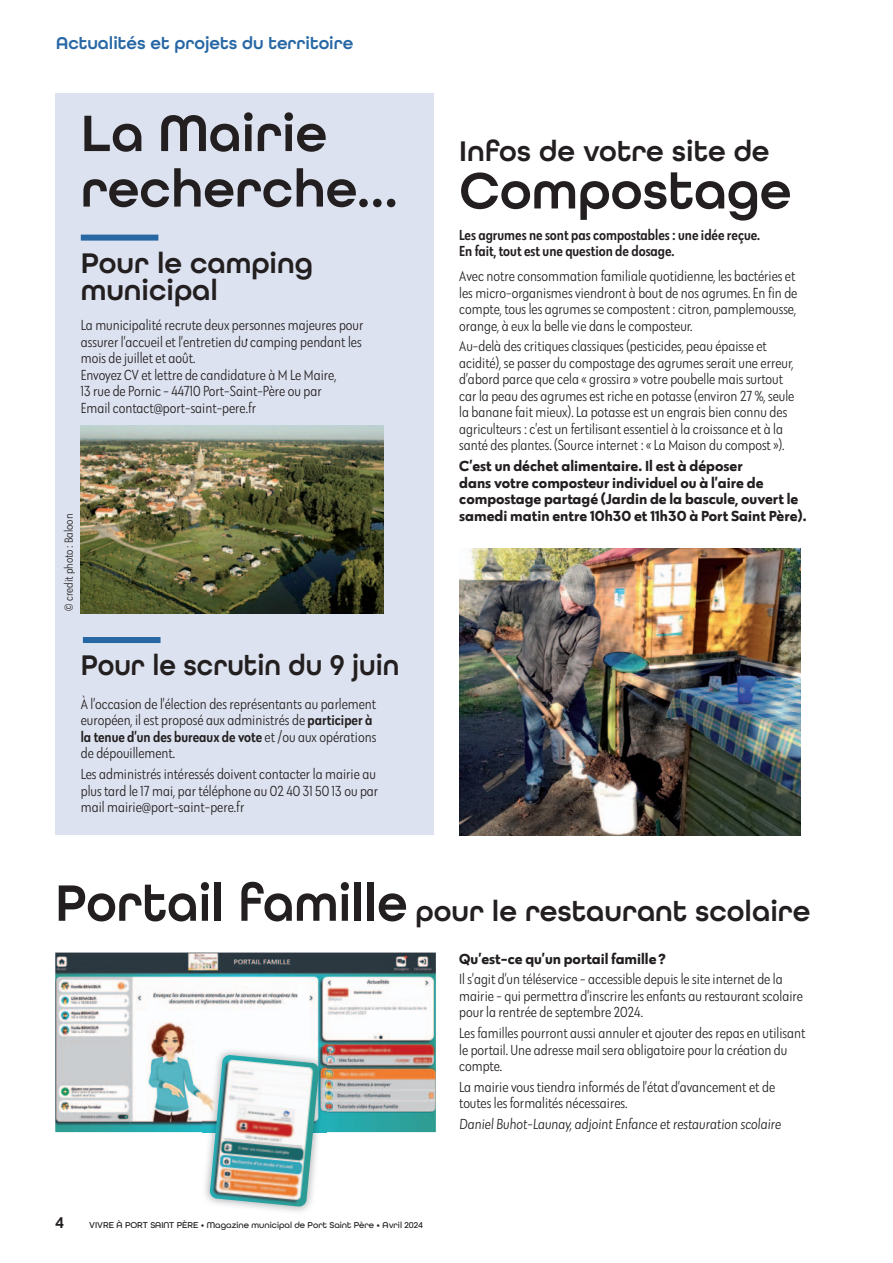
<style>
.page{position:relative;width:893px;height:1263px;background:#fff}
.page>*{position:absolute;margin:0;border:0;box-sizing:border-box;transform-origin:0 0}
.t1{font:600 54px/55.5px "All Round Gothic";color:#231f20}
.t2{font:600 30px/27px "All Round Gothic";color:#231f20}
.t3{font:600 30px "All Round Gothic";color:#231f20;scale:.94 1}
.t4{font:600 18px "All Round Gothic";color:#2767a4}
.t5{font:600 16.5px "All Round Gothic";color:#231f20}
.t6{font:300 condensed 15px/16.5px "Galatea";color:#231f20}
.t7{font:700 15px/16.5px "Galatea";color:#231f20}
.t8{font:500 condensed 15px/16.5px "Galatea";color:#231f20}
.t9{font:300 condensed 12px "Galatea";color:#231f20}
.t10{font:500 9px "All Round Gothic";color:#231f20}
.s1{font-weight:500}
.s2{font-size:54px}
</style>
<div class="page">
<div style="left:55px;top:94px;width:379px;height:740px;background:#dce2ef"></div>
<div style="left:81px;top:235px;width:77px;height:6px;background:#2767a4"></div>
<div style="left:83px;top:637px;width:78px;height:6px;background:#2767a4"></div>
<img style="left:81px;top:425px;width:303px;height:189px">
<img style="left:459px;top:549px;width:341px;height:287px">
<img style="left:55px;top:952px;width:381px;height:180px">
<img style="left:202px;top:1047px;width:125px;height:165px">
<img style="left:210px;top:1055px;width:109px;height:152px">
<p class="t4" style="left:56px;top:36px;width:299px">Actualités et projets du territoire</p>
<h1 class="t1" style="left:81px;top:110px;width:712px">La Mairie<br>recherche... Compostage</h1>
<h2 class="t2" style="left:459px;top:140px;width:312px">Infos de votre site de</h2>
<h2 class="t2" style="left:81px;top:251px;width:234px">Pour le camping municipal</h2>
<p class="t6" style="left:81px;top:318px;width:284px">La municipalité recrute deux personnes majeures pour assurer l’accueil et l’entretien du camping pendant les mois de juillet et août.<br>Envoyez CV et lettre de candidature à M Le Maire,<br>13 rue de Pornic - 44710 Port-Saint-Père ou par<br>Email contact@port-saint-pere.fr</p>
<p class="t9" style="left:64px;top:610px;width:98px;rotate:-90deg">© credit photo : Baloon</p>
<h2 class="t3" style="left:81px;top:653px;width:340px">Pour le scrutin du 9 juin</h2>
<p class="t6" style="left:81px;top:697px;width:297px">À l’occasion de l’élection des représentants au parlement européen, il est proposé aux administrés de <span class="s1">participer à la tenue d’un des bureaux de vote</span> et /ou aux opérations de dépouillement.</p>
<p class="t6" style="left:81px;top:767px;width:299px">Les administrés intéressés doivent contacter la mairie au plus tard le 17 mai, par téléphone au 02 40 31 50 13 ou par mail mairie@port-saint-pere.fr</p>
<p class="t8" style="left:459px;top:227px;width:302px">Les agrumes ne sont pas compostables : une idée reçue.<br>En fait, tout est une question de dosage.</p>
<p class="t6" style="left:459px;top:269px;width:340px">Avec notre consommation familiale quotidienne, les bactéries et les micro-organismes viendront à bout de nos agrumes. En fin de compte, tous les agrumes se compostent : citron, pamplemousse, orange, à eux la belle vie dans le composteur.</p>
<p class="t6" style="left:459px;top:339px;width:337px">Au-delà des critiques classiques (pesticides, peau épaisse et acidité), se passer du compostage des agrumes serait une erreur, d’abord parce que cela « grossira » votre poubelle mais surtout car la peau des agrumes est riche en potasse (environ 27 %, seule la banane fait mieux). La potasse est un engrais bien connu des agriculteurs : c’est un fertilisant essentiel à la croissance et à la santé des plantes. (Source internet : « La Maison du compost »).</p>
<p class="t7" style="left:459px;top:459px;width:349px">C’est un déchet alimentaire. Il est à déposer<br>dans votre composteur individuel ou à l’aire de compostage partagé (Jardin de la bascule, ouvert le samedi matin entre 10h30 et 11h30 à Port Saint Père).</p>
<h2 class="t2" style="left:55px;top:900px;width:757px"><span class="s2">Portail famille</span> pour le restaurant scolaire</h2>
<p class="t5" style="left:55px;top:1216px;width:10px">4</p>
<p class="t10" style="left:89px;top:1222px;width:335px">VIVRE À PORT SAINT PÈRE • Magazine municipal de Port Saint Père • Avril 2024</p>
<p class="t7" style="left:459px;top:951px;width:208px">Qu’est-ce qu’un portail famille ?</p>
<p class="t6" style="left:459px;top:972px;width:345px">Il s’agit d’un téléservice - accessible depuis le site internet de la mairie - qui permettra d’inscrire les enfants au restaurant scolaire pour la rentrée de septembre 2024.</p>
<p class="t6" style="left:459px;top:1026px;width:348px">Les familles pourront aussi annuler et ajouter des repas en utilisant le portail. Une adresse mail sera obligatoire pour la création du compte.</p>
<p class="t6" style="left:459px;top:1080px;width:317px">La mairie vous tiendra informés de l’état d’avancement et de toutes les formalités nécessaires.</p>
<p class="t6" style="left:459px;top:1117px;width:325px">Daniel Buhot-Launay, adjoint Enfance et restauration scolaire</p>
</div>
